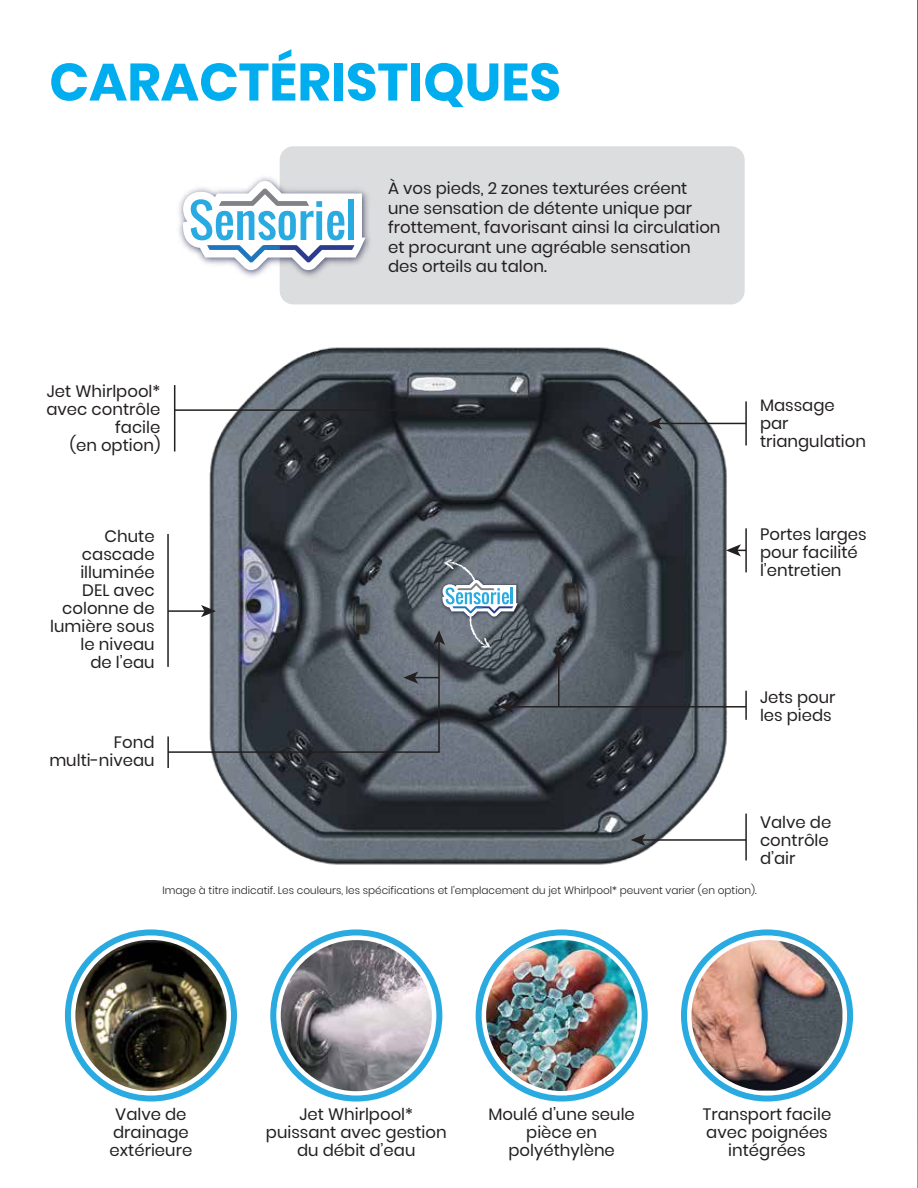
<style>
.page{position:relative;width:918px;height:1188px;background:#fff}
.page>*{position:absolute;margin:0;border:0;box-sizing:border-box;transform-origin:0 0}
.t1{font:700 52.5px "Poppins";color:#00aeef}
.t2{font:16.5px/18px "Poppins";color:#231f20}
.t3{font:300 10.5px "Poppins";color:#231f20}
</style>
<div class="page">
<div style="left:280px;top:146px;width:465px;height:158px;background:#dcddde;border-radius:14px"></div>
<img style="left:173px;top:297px;width:574px;height:568px">
<svg style="left:917px;top:0;width:1px;height:1188px"></svg>
<hr style="left:167px;top:534px;width:2px;height:133px;background:#231f20">
<hr style="left:167px;top:736px;width:2px;height:32px;background:#231f20">
<hr style="left:745px;top:814px;width:2px;height:46px;background:#231f20">
<hr style="left:641px;top:839px;width:105px;height:2px;background:#231f20">
<svg style="left:631px;top:834px;width:15px;height:12px"></svg>
<hr style="left:745px;top:401px;width:2px;height:44px;background:#231f20">
<hr style="left:658px;top:423px;width:88px;height:1px;background:#231f20">
<svg style="left:647px;top:417px;width:15px;height:13px"></svg>
<hr style="left:174px;top:385px;width:1px;height:67px;background:#231f20">
<hr style="left:175px;top:409px;width:253px;height:2px;background:#231f20">
<svg style="left:424px;top:404px;width:15px;height:12px"></svg>
<hr style="left:745px;top:528px;width:2px;height:44px;background:#231f20">
<svg style="left:726px;top:544px;width:20px;height:12px"></svg>
<hr style="left:745px;top:691px;width:2px;height:29px;background:#231f20">
<hr style="left:509px;top:706px;width:237px;height:2px;background:#231f20">
<img style="left:179px;top:171px;width:191px;height:110px">
<svg style="left:183px;top:181px;width:183px;height:89px"></svg>
<img style="left:75px;top:940px;width:152px;height:151px;border-radius:75px">
<div style="left:65px;top:929px;width:172px;height:173px;border:6px solid #29aae1;border-radius:50%"></div>
<img style="left:486px;top:940px;width:151px;height:151px;border-radius:76px">
<div style="left:476px;top:929px;width:172px;height:173px;border:6px solid #29aae1;border-radius:50%"></div>
<img style="left:518px;top:576px;width:4px;height:45px">
<hr style="left:558px;top:659px;width:2px;height:48px;background:#231f20">
<svg style="left:553px;top:648px;width:12px;height:15px"></svg>
<svg style="left:167px;top:557px;width:351px;height:197px;background:#6d747d"></svg>
<div style="left:270px;top:929px;width:172px;height:173px;border:6px solid #29aae1;border-radius:50%"></div>
<img style="left:281px;top:940px;width:151px;height:151px;border-radius:76px">
<img style="left:691px;top:940px;width:151px;height:151px">
<div style="left:681px;top:929px;width:172px;height:173px;border:6px solid #29aae1;border-radius:50%"></div>
<h1 class="t1" style="left:49px;top:52px;width:513px">CARACTÉRISTIQUES</h1>
<p class="t2" style="left:46px;top:382px;width:115px;text-align:right">Jet Whirlpool* avec contrôle facile<br>(en option)</p>
<p class="t2" style="left:50px;top:528px;width:106px;text-align:right">Chute cascade illuminée<br>DEL avec colonne de lumière sous le niveau<br>de l’eau</p>
<p class="t2" style="left:49px;top:734px;width:107px;text-align:right">Fond multi-niveau</p>
<p class="t2" style="left:388px;top:179px;width:334px;line-height:19.5px">À vos pieds, 2 zones texturées créent une sensation de détente unique par frottement, favorisant ainsi la circulation et procurant une agréable sensation des orteils au talon.</p>
<p class="t2" style="left:760px;top:396px;width:108px">Massage par triangulation</p>
<p class="t2" style="left:760px;top:526px;width:108px">Portes larges pour facilité l’entretien</p>
<p class="t2" style="left:760px;top:688px;width:77px">Jets pour les pieds</p>
<p class="t2" style="left:760px;top:813px;width:73px">Valve de contrôle d’air</p>
<p class="t3" style="left:162px;top:884px;width:596px">Image à titre indicatif. Les couleurs, les spécifications et l’emplacement du jet Whirlpool* peuvent varier (en option).</p>
<p class="t2" style="left:110px;top:1106px;width:84px;text-align:center">Valve de drainage extérieure</p>
<p class="t2" style="left:266px;top:1106px;width:182px;text-align:center">Jet Whirlpool* puissant avec gestion du débit d’eau</p>
<p class="t2" style="left:488px;top:1106px;width:148px;text-align:center">Moulé d’une seule pièce en polyéthylène</p>
<p class="t2" style="left:703px;top:1106px;width:130px;text-align:center">Transport facile avec poignées intégrées</p>
</div>
